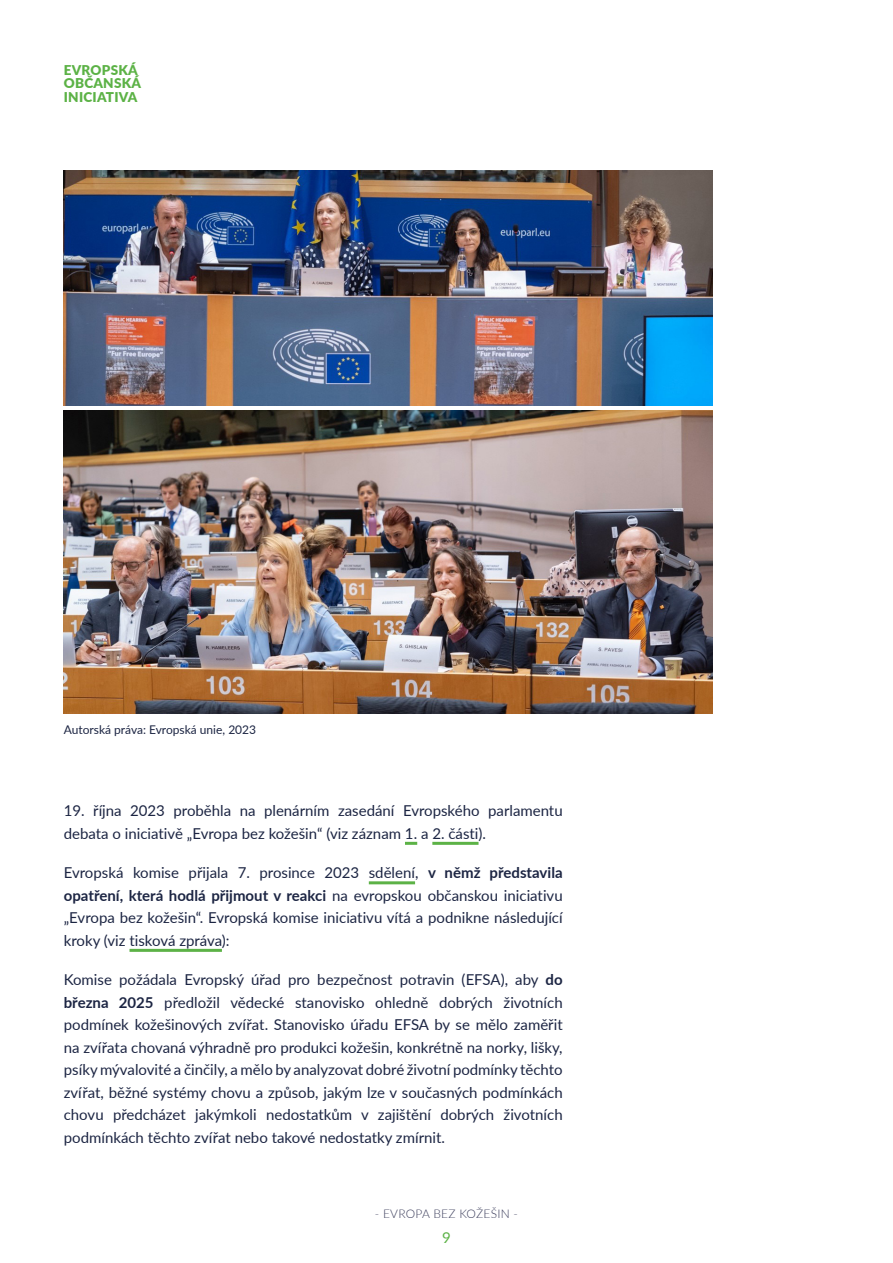
<style>
.page{position:relative;width:893px;height:1263px;background:#fff}
.page>*{position:absolute;margin:0;border:0;box-sizing:border-box;transform-origin:0 0}
.t1{font:15px/22.5px "Lato";color:#1c2543;text-align:justify}
.t2{font:15px "Lato";color:#5cb246}
.t3{font:900 13.5px/13.5px "Lato";letter-spacing:.02em;color:#5cb246}
.Box_text_dark{font:12px "Lato";color:#1c2543}
.t4{font:300 12px "Lato";letter-spacing:.02em;color:#3c3e5c}
.s1{font-weight:700}
</style>
<div class="page">
<img style="left:64px;top:411px;width:649px;height:302px">
<img style="left:64px;top:170px;width:649px;height:235px">
<svg style="left:405px;top:842px;width:12px;height:3px"></svg>
<hr style="left:432px;top:842px;width:47px;height:3px;background:#5cb246">
<hr style="left:369px;top:881px;width:46px;height:3px;background:#5cb246">
<hr style="left:130px;top:949px;width:92px;height:3px;background:#5cb246">
<p class="t3" style="left:64px;top:62px;width:79px">EVROPSKÁ<br>OBČANSKÁ<br>INICIATIVA</p>
<p class="Box_text_dark" style="left:64px;top:721px;width:194px">Autorská práva: Evropská unie, 2023</p>
<p class="t1" style="left:64px;top:799px;width:500px">19. října 2023 proběhla na plenárním zasedání Evropského parlamentu debata o iniciativě „Evropa bez kožešin“ (viz záznam 1. a 2. části).</p>
<p class="t1" style="left:64px;top:861px;width:500px">Evropská komise přijala 7. prosince 2023 sdělení, <span class="s1">v němž představila opatření, která hodlá přijmout v reakci</span> na evropskou občanskou iniciativu „Evropa bez kožešin“. Evropská komise iniciativu vítá a podnikne následující kroky (viz tisková zpráva):</p>
<p class="t1" style="left:64px;top:968px;width:500px">Komise požádala Evropský úřad pro bezpečnost potravin (EFSA), aby <span class="s1">do března 2025</span> předložil vědecké stanovisko ohledně dobrých životních podmínek kožešinových zvířat. Stanovisko úřadu EFSA by se mělo zaměřit na zvířata chovaná výhradně pro produkci kožešin, konkrétně na norky, lišky, psíky mývalovité a činčily, a mělo by analyzovat dobré životní podmínky těchto zvířat, běžné systémy chovu a způsob, jakým lze v současných podmínkách chovu předcházet jakýmkoli nedostatkům v zajištění dobrých životních podmínkách těchto zvířat nebo takové nedostatky zmírnit.</p>
<p class="t4" style="left:375px;top:1206px;width:145px">- EVROPA BEZ KOŽEŠIN -</p>
<p class="t2" style="left:442px;top:1227px;width:10px">9</p>
</div>
